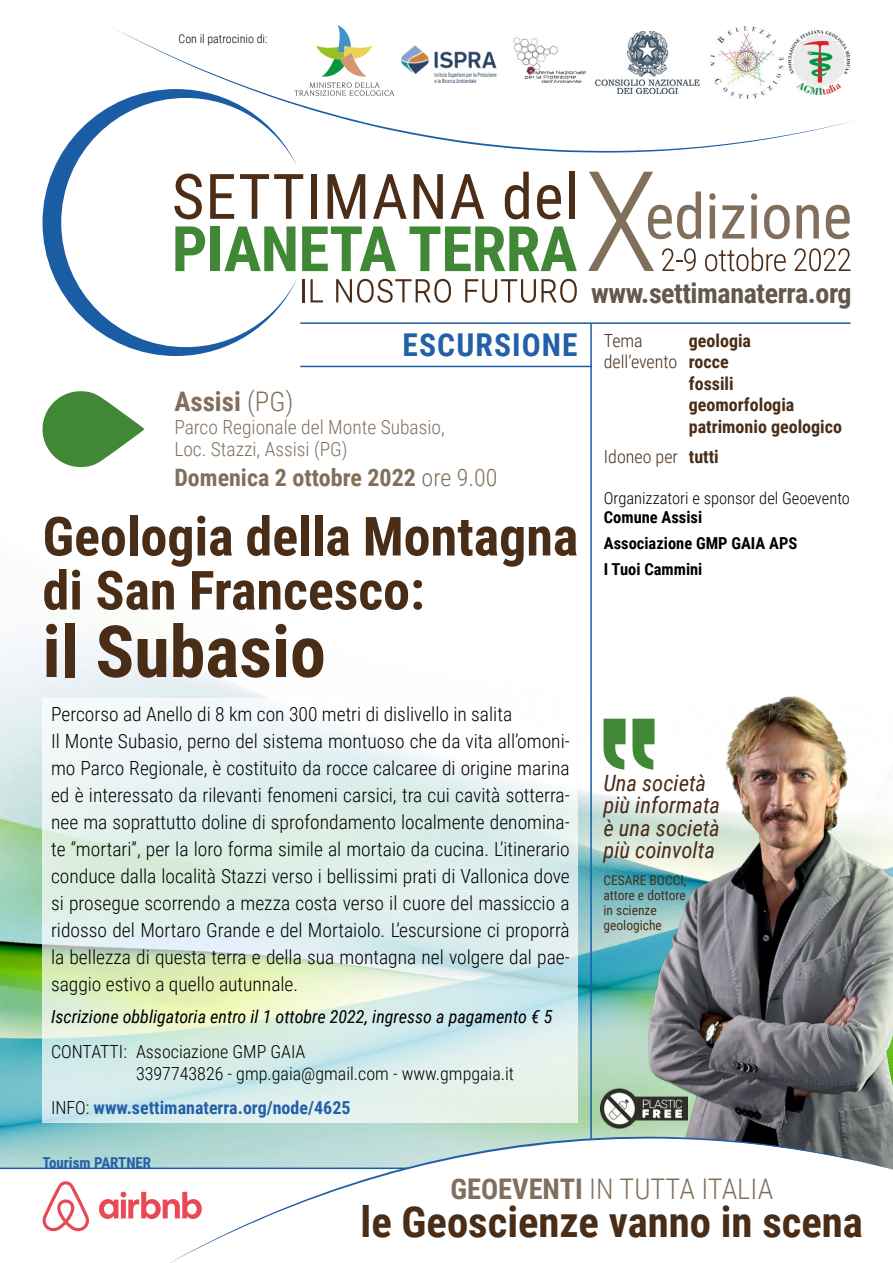
<style>
.page{position:relative;width:893px;height:1263px;background:#fff}
.page>*{position:absolute;margin:0;border:0;box-sizing:border-box;transform-origin:0 0}
.t1{font:700 72px "Roboto Condensed";color:#4a2d17}
.t2{font:700 54px/54px "Roboto Condensed";color:#4a2d17}
.t3{font:700 42.75px "Roboto Condensed";color:#4a2d17}
.t4{font:700 31.5px "Roboto Condensed";letter-spacing:.035em;color:#2360a8}
.t5{font:300 28.5px "Roboto Condensed";color:#816f5d}
.t6{font:700 28.05px "Roboto Condensed";letter-spacing:-.015em;color:#64584a}
.t7{font:700 27px "Roboto Condensed";color:#816f5d}
.t8{font:700 24px "Roboto Condensed";color:#816f5d}
.t9{font:italic 22.5px/22.5px "Roboto Condensed";color:#4a2d17}
.t10{font:300 19.5px/27px "Roboto Condensed";color:#000}
.t11{font:300 19.5px/22.5px "Roboto Condensed";color:#816f5d}
.t12{font:300 18px/22.5px "Roboto Condensed";color:#000}
.t13{font:italic 18px "Roboto Condensed";color:#000}
.t14{font:700 18px "Roboto Condensed";color:#4a2d17}
.t15{font:700 18px "Roboto Condensed";color:#2360a8}
.t16{font:300 18px "Roboto Condensed";color:#4a2d17}
.t17{font:700 16.5px/25.8px "Roboto Condensed";color:#000}
.t18{font:300 16.5px "Roboto Condensed";color:#000}
.t19{font:700 15px "Roboto Condensed";color:#2360a8}
.t20{font:13.5px/15px "Roboto Condensed";color:#4a2d17}
.t21{font:300 12px "Roboto Condensed";color:#000}
.s1{font-weight:300}
.s2{font-weight:300;color:#000}
.s3{font-weight:700}
</style>
<div class="page">
<img style="left:0;top:633px;width:635px;height:534px">
<hr style="left:0;top:1167px;width:758px;height:2px;background:#1a5da5">
<svg style="left:297px;top:174px;width:6px;height:5px"></svg>
<div style="left:311px;top:174px;width:6px;height:45px;background:#4c2d18"></div>
<svg style="left:328px;top:174px;width:37px;height:45px"></svg>
<svg style="left:373px;top:174px;width:34px;height:45px"></svg>
<svg style="left:414px;top:174px;width:29px;height:45px"></svg>
<svg style="left:451px;top:174px;width:33px;height:45px"></svg>
<svg style="left:505px;top:172px;width:24px;height:47px"></svg>
<svg style="left:537px;top:185px;width:24px;height:34px"></svg>
<div style="left:569px;top:172px;width:5px;height:47px;background:#4c2d18"></div>
<svg style="left:302px;top:226px;width:94px;height:45px"></svg>
<svg style="left:409px;top:226px;width:168px;height:45px"></svg>
<hr style="left:302px;top:279px;width:2px;height:23px;background:#4c2d18">
<svg style="left:311px;top:279px;width:12px;height:23px"></svg>
<svg style="left:336px;top:279px;width:115px;height:24px"></svg>
<svg style="left:465px;top:279px;width:112px;height:24px"></svg>
<svg style="left:43px;top:153px;width:254px;height:203px"></svg>
<svg style="left:588px;top:172px;width:262px;height:99px"></svg>
<svg style="left:99px;top:1192px;width:48px;height:27px"></svg>
<svg style="left:43px;top:1181px;width:46px;height:50px"></svg>
<svg style="left:43px;top:698px;width:535px;height:425px;background:#dfefe8"></svg>
<img style="left:635px;top:696px;width:258px;height:441px">
<hr style="left:590px;top:323px;width:2px;height:816px;background:#1a5da5">
<hr style="left:300px;top:322px;width:550px;height:2px;background:#1a5da5">
<svg style="left:43px;top:391px;width:102px;height:76px"></svg>
<svg style="left:603px;top:719px;width:51px;height:51px"></svg>
<img style="left:600px;top:1087px;width:88px;height:42px">
<hr style="left:300px;top:366px;width:292px;height:1px;background:#1a5da5">
<svg style="left:62px;top:107px;width:47px;height:46px"></svg>
<svg style="left:109px;top:27px;width:744px;height:126px"></svg>
<svg style="left:159px;top:1137px;width:734px;height:126px"></svg>
<svg style="left:295px;top:25px;width:99px;height:71px"></svg>
<img style="left:593px;top:32px;width:110px;height:61px">
<img style="left:789px;top:31px;width:60px;height:63px">
<img style="left:710px;top:26px;width:73px;height:73px">
<img style="left:401px;top:38px;width:185px;height:45px">
<p class="t21" style="left:179px;top:30px;width:90px">Con il patrocinio di:</p>
<h3 class="t4" style="left:403px;top:322px;width:177px">ESCURSIONE</h3>
<h3 class="t7" style="left:174px;top:383px;width:121px">Assisi <span class="s1">(PG)</span></h3>
<p class="t11" style="left:174px;top:415px;width:272px">Parco Regionale del Monte Subasio,<br>Loc. Stazzi, Assisi (PG)</p>
<p class="t8" style="left:174px;top:461px;width:325px">Domenica 2 ottobre 2022 <span class="s1">ore 9.00</span></p>
<h2 class="t2" style="left:43px;top:507px;width:537px">Geologia della Montagna di San Francesco:</h2>
<h1 class="t1" style="left:43px;top:601px;width:285px">il Subasio</h1>
<p class="t10" style="left:51px;top:699px;width:520px">Percorso ad Anello di 8 km con 300 metri di dislivello in salita<br>Il Monte Subasio, perno del sistema montuoso che da vita all’omoni&shy;mo Parco Regionale, è costituito da rocce calcaree di origine marina ed è interessato da rilevanti fenomeni carsici, tra cui cavità sotterra&shy;nee ma soprattutto doline di sprofondamento localmente denomina&shy;te “mortari”, per la loro forma simile al mortaio da cucina. L’itinerario conduce dalla località Stazzi verso i bellissimi prati di Vallonica dove si prosegue scorrendo a mezza costa verso il cuore del massiccio a ridosso del Mortaro Grande e del Mortaiolo. L’escursione ci proporrà la bellezza di questa terra e della sua montagna nel volgere dal pae&shy;saggio estivo a quello autunnale.</p>
<p class="t13" style="left:51px;top:1004px;width:503px">Iscrizione obbligatoria entro il 1 ottobre 2022, ingresso a pagamento € 5</p>
<p class="t12" style="left:136px;top:1039px;width:380px;text-indent:-85px">CONTATTI: Associazione GMP GAIA<br>3397743826 - gmp.gaia@gmail.com - www.gmpgaia.it</p>
<p class="t15" style="left:51px;top:1095px;width:301px"><span class="s2">INFO:</span> www.settimanaterra.org/node/4625</p>
<h3 class="t6" style="left:591px;top:273px;width:262px">www.settimanaterra.org</h3>
<p class="t16" style="left:604px;top:328px;width:40px">Tema</p>
<p class="t14" style="left:689px;top:328px;width:64px">geologia</p>
<p class="t16" style="left:604px;top:349px;width:126px">dell’evento <span class="s3">rocce</span></p>
<p class="t14" style="left:689px;top:371px;width:46px">fossili</p>
<p class="t14" style="left:689px;top:392px;width:107px">geomorfologia</p>
<p class="t14" style="left:689px;top:414px;width:155px">patrimonio geologico</p>
<p class="t16" style="left:604px;top:444px;width:117px">Idoneo per <span class="s3">tutti</span></p>
<p class="t18" style="left:604px;top:486px;width:248px">Organizzatori e sponsor del Geoevento</p>
<p class="t17" style="left:604px;top:504px;width:195px">Comune Assisi<br>Associazione GMP GAIA APS<br>I Tuoi Cammini</p>
<p class="t9" style="left:603px;top:771px;width:118px">Una società più informata è una società più coinvolta</p>
<p class="t20" style="left:603px;top:872px;width:84px">CESARE BOCCI, attore e dottore in scienze geologiche</p>
<p class="t19" style="left:43px;top:1152px;width:110px">Tourism PARTNER</p>
<h3 class="t5" style="left:450px;top:1169px;width:324px"><span class="s3">GEOEVENTI</span> IN TUTTA ITALIA</h3>
<h3 class="t3" style="left:361px;top:1192px;width:504px">le Geoscienze vanno in scena</h3>
</div>
